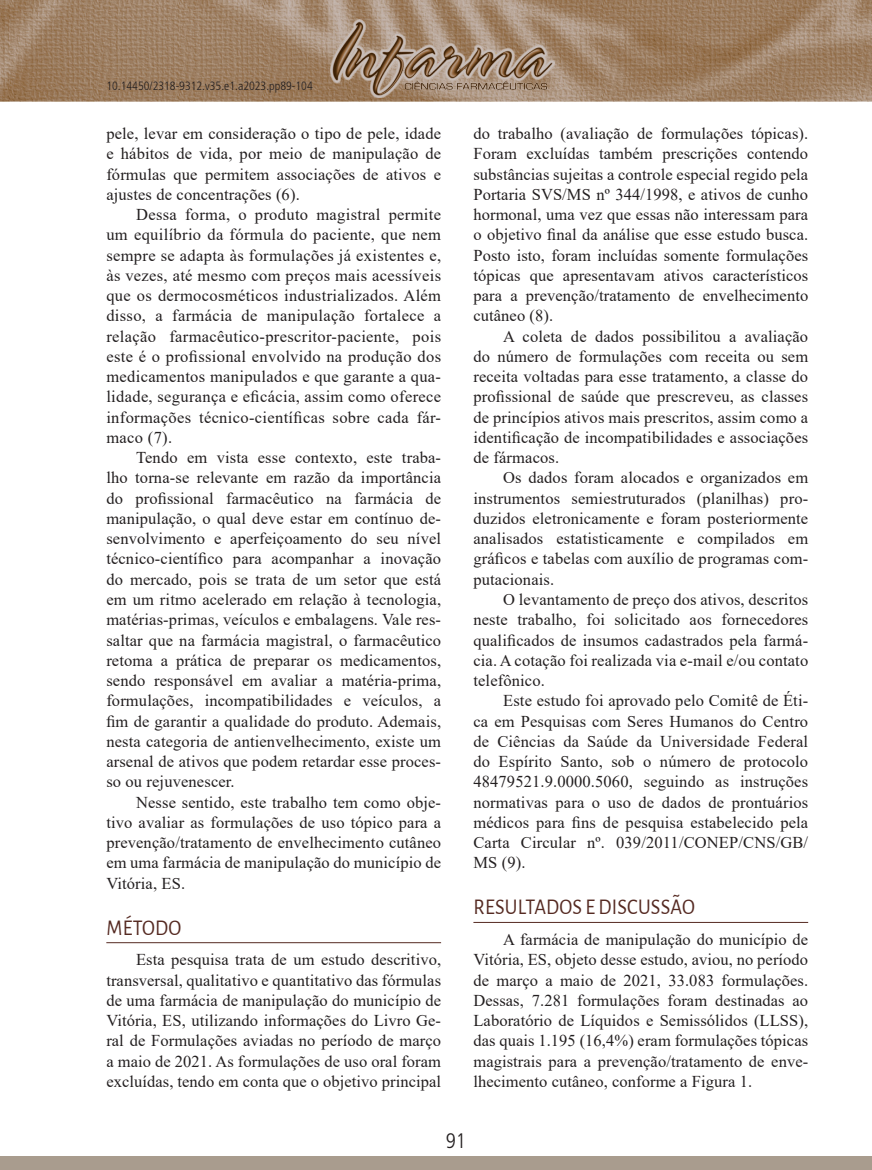
<style>
.page{position:relative;width:872px;height:1170px;background:#fff}
.page>*{position:absolute;margin:0;border:0;box-sizing:border-box;transform-origin:0 0}
.t1{font:22.5px "Alegreya Sans";letter-spacing:.01em;color:#552a22;scale:.9 1}
.t2{font:300 condensed 21px "Frutiger LT Std";color:#231f20}
.t3{font:16.5px/20.2px "Times New Roman";letter-spacing:.01em;color:#231f20;text-align:justify}
.t4{font:300 condensed 12px "Frutiger LT Std";color:#231f20}
</style>
<div class="page">
<img style="left:0;top:0;width:872px;height:102px">
<img style="left:330px;top:20px;width:224px;height:77px">
<div style="left:0;top:1155px;width:872px;height:14px;background:#a99c8e"></div>
<hr style="left:106px;top:942px;width:335px;height:1px;background:#552a22">
<hr style="left:473px;top:922px;width:335px;height:1px;background:#552a22">
<p class="t4" style="left:106px;top:79px;width:208px">10.14450/2318-9312.v35.e1.a2023.pp89-104</p>
<p class="t3" style="left:106px;top:123px;width:336px">pele, levar em consideração o tipo de pele, idade e hábitos de vida, por meio de manipulação de fórmulas que permitem associações de ativos e ajustes de concentrações (6).</p>
<p class="t3" style="left:106px;top:204px;width:336px;text-indent:30px">Dessa forma, o produto magistral permite um equilíbrio da fórmula do paciente, que nem sempre se adapta às formulações já existentes e, às vezes, até mesmo com preços mais acessíveis que os dermocosméticos industrializados. Além disso, a farmácia de manipulação fortalece a relação farmacêutico-prescritor-paciente, pois este é o profissional envolvido na produção dos medicamentos manipulados e que garante a qua&shy;lidade, segurança e eficácia, assim como oferece informações técnico-científicas sobre cada fár&shy;maco (7).</p>
<p class="t3" style="left:106px;top:447px;width:336px;text-indent:30px">Tendo em vista esse contexto, este traba&shy;lho torna-se relevante em razão da importância do profissional farmacêutico na farmácia de manipulação, o qual deve estar em contínuo de&shy;senvolvimento e aperfeiçoamento do seu nível técnico-científico para acompanhar a inovação do mercado, pois se trata de um setor que está em um ritmo acelerado em relação à tecnologia, matérias-primas, veículos e embalagens. Vale res&shy;saltar que na farmácia magistral, o farmacêutico retoma a prática de preparar os medicamentos, sendo responsável em avaliar a matéria-prima, formulações, incompatibilidades e veículos, a fim de garantir a qualidade do produto. Ademais, nesta categoria de antienvelhecimento, existe um arsenal de ativos que podem retardar esse proces&shy;so ou rejuvenescer.</p>
<p class="t3" style="left:106px;top:791px;width:336px;text-indent:30px">Nesse sentido, este trabalho tem como obje&shy;tivo avaliar as formulações de uso tópico para a prevenção/tratamento de envelhecimento cutâneo em uma farmácia de manipulação do município de Vitória, ES.</p>
<h1 class="t1" style="left:107px;top:911px;width:84px">MÉTODO</h1>
<p class="t3" style="left:106px;top:949px;width:336px;text-indent:30px">Esta pesquisa trata de um estudo descritivo, transversal, qualitativo e quantitativo das fórmulas de uma farmácia de manipulação do município de Vitória, ES, utilizando informações do Livro Ge&shy;ral de Formulações aviadas no período de março a maio de 2021. As formulações de uso oral foram excluídas, tendo em conta que o objetivo principal</p>
<p class="t3" style="left:473px;top:123px;width:336px">do trabalho (avaliação de formulações tópicas).<br>Foram excluídas também prescrições contendo substâncias sujeitas a controle especial regido pela Portaria SVS/MS nº 344/1998, e ativos de cunho hormonal, uma vez que essas não interessam para o objetivo final da análise que esse estudo busca.<br>Posto isto, foram incluídas somente formulações tópicas que apresentavam ativos característicos para a prevenção/tratamento de envelhecimento cutâneo (8).</p>
<p class="t3" style="left:473px;top:325px;width:336px;text-indent:30px">A coleta de dados possibilitou a avaliação do número de formulações com receita ou sem receita voltadas para esse tratamento, a classe do profissional de saúde que prescreveu, as classes de princípios ativos mais prescritos, assim como a identificação de incompatibilidades e associações de fármacos.</p>
<p class="t3" style="left:473px;top:467px;width:336px;text-indent:30px">Os dados foram alocados e organizados em instrumentos semiestruturados (planilhas) pro&shy;duzidos eletronicamente e foram posteriormente analisados estatisticamente e compilados em gráficos e tabelas com auxílio de programas com&shy;putacionais.</p>
<p class="t3" style="left:473px;top:588px;width:336px;text-indent:30px">O levantamento de preço dos ativos, descritos neste trabalho, foi solicitado aos fornecedores qualificados de insumos cadastrados pela farmá&shy;cia. A cotação foi realizada via e-mail e/ou contato telefônico.</p>
<p class="t3" style="left:473px;top:690px;width:336px;text-indent:30px">Este estudo foi aprovado pelo Comitê de Éti&shy;ca em Pesquisas com Seres Humanos do Centro de Ciências da Saúde da Universidade Federal do Espírito Santo, sob o número de protocolo 48479521.9.0000.5060, seguindo as instruções normativas para o uso de dados de prontuários médicos para fins de pesquisa estabelecido pela Carta Circular nº. 039/2011/CONEP/CNS/GB/ MS (9).</p>
<h1 class="t1" style="left:473px;top:891px;width:247px">RESULTADOS E DISCUSSÃO</h1>
<p class="t3" style="left:473px;top:928px;width:336px;text-indent:30px">A farmácia de manipulação do município de Vitória, ES, objeto desse estudo, aviou, no período de março a maio de 2021, 33.083 formulações.<br>Dessas, 7.281 formulações foram destinadas ao Laboratório de Líquidos e Semissólidos (LLSS), das quais 1.195 (16,4%) eram formulações tópicas magistrais para a prevenção/tratamento de enve&shy;lhecimento cutâneo, conforme a Figura 1.</p>
<p class="t2" style="left:446px;top:1128px;width:22px">91</p>
</div>
